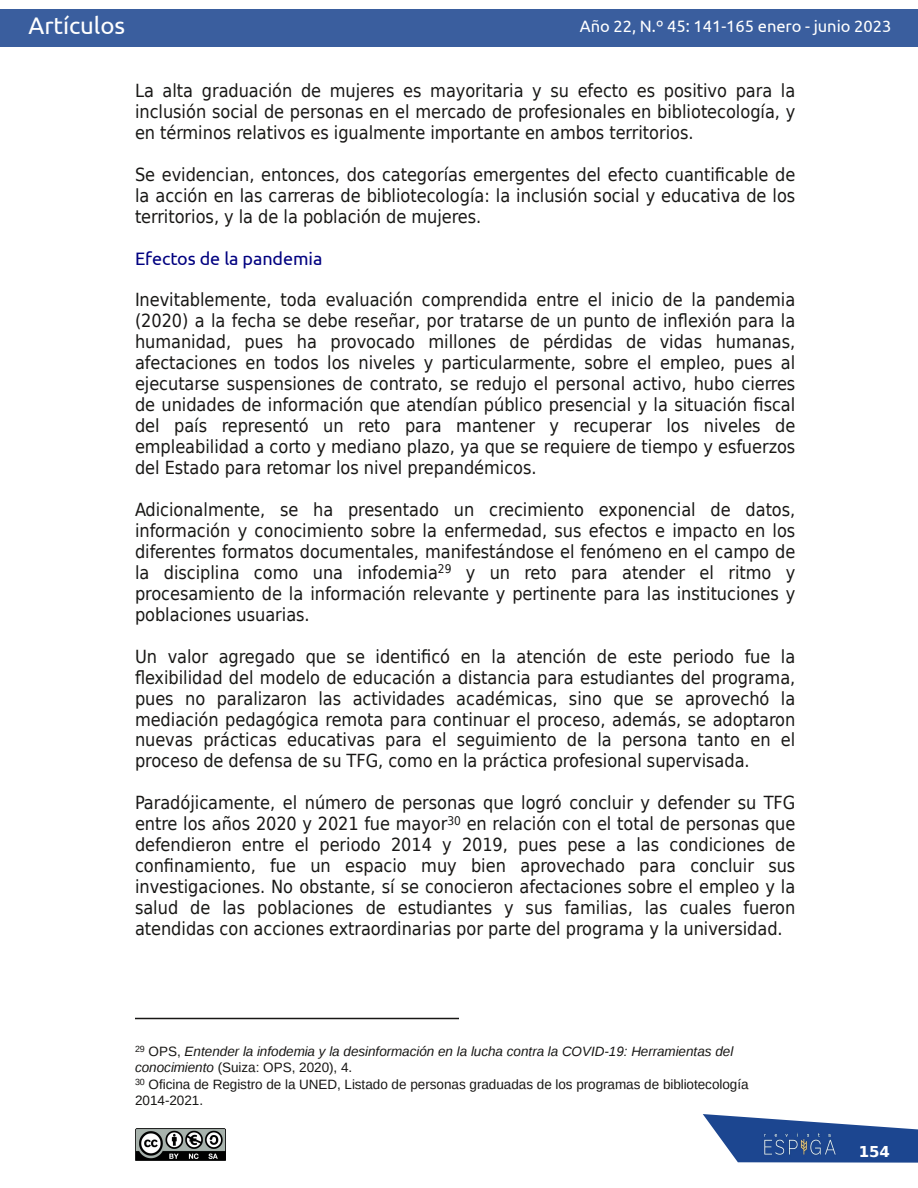
<style>
.page{position:relative;width:918px;height:1188px;background:#fff}
.page>*{position:absolute;margin:0;border:0;box-sizing:border-box;transform-origin:0 0}
.t1{font:24px "Ubuntu";letter-spacing:-.005em;color:#fff}
.t2{font:18px/21px "DejaVu Sans Condensed";color:#181715;text-align:justify}
.t3{font:18px "Ubuntu";letter-spacing:-.005em;color:#010180}
.t4{font:16.5px "Ubuntu";color:#fff}
.t5{font:700 15px "DejaVu Sans";color:#fff}
.t6{font:13.5px/16.5px "Liberation Sans";color:#181715}
.s1{font-style:italic}
</style>
<div class="page">
<svg style="left:703px;top:1114px;width:215px;height:49px"></svg>
<img style="left:741px;top:1129px;width:118px;height:31px">
<div style="left:0;top:9px;width:918px;height:38px;background:#3a5e9e"></div>
<img style="left:135px;top:1129px;width:90px;height:31px">
<hr style="left:135px;top:1018px;width:324px;height:1px;background:#181715">
<h1 class="t1" style="left:28px;top:12px;width:98px">Artículos</h1>
<p class="t4" style="left:580px;top:16px;width:313px">Año 22, N.º 45: 141-165 enero - junio 2023</p>
<p class="t2" style="left:135px;top:80px;width:662px">La alta graduación de mujeres es mayoritaria y su efecto es positivo para la inclusión social de personas en el mercado de profesionales en bibliotecología, y en términos relativos es igualmente importante en ambos territorios.</p>
<p class="t2" style="left:135px;top:164px;width:662px">Se evidencian, entonces, dos categorías emergentes del efecto cuantificable de la acción en las carreras de bibliotecología: la inclusión social y educativa de los territorios, y la de la población de mujeres.</p>
<p class="t3" style="left:135px;top:248px;width:189px">Efectos de la pandemia</p>
<p class="t2" style="left:135px;top:290px;width:662px">Inevitablemente, toda evaluación comprendida entre el inicio de la pandemia (2020) a la fecha se debe reseñar, por tratarse de un punto de inflexión para la humanidad, pues ha provocado millones de pérdidas de vidas humanas, afectaciones en todos los niveles y particularmente, sobre el empleo, pues al ejecutarse suspensiones de contrato, se redujo el personal activo, hubo cierres de unidades de información que atendían público presencial y la situación fiscal del país representó un reto para mantener y recuperar los niveles de empleabilidad a corto y mediano plazo, ya que se requiere de tiempo y esfuerzos del Estado para retomar los nivel prepandémicos.</p>
<p class="t2" style="left:135px;top:499px;width:662px">Adicionalmente, se ha presentado un crecimiento exponencial de datos, información y conocimiento sobre la enfermedad, sus efectos e impacto en los diferentes formatos documentales, manifestándose el fenómeno en el campo de la disciplina como una infodemia<sup>29</sup> y un reto para atender el ritmo y procesamiento de la información relevante y pertinente para las instituciones y poblaciones usuarias.</p>
<p class="t2" style="left:135px;top:646px;width:662px">Un valor agregado que se identificó en la atención de este periodo fue la flexibilidad del modelo de educación a distancia para estudiantes del programa, pues no paralizaron las actividades académicas, sino que se aprovechó la mediación pedagógica remota para continuar el proceso, además, se adoptaron nuevas prácticas educativas para el seguimiento de la persona tanto en el proceso de defensa de su TFG, como en la práctica profesional supervisada.</p>
<p class="t2" style="left:135px;top:793px;width:662px">Paradójicamente, el número de personas que logró concluir y defender su TFG entre los años 2020 y 2021 fue mayor<sup>30</sup> en relación con el total de personas que defendieron entre el periodo 2014 y 2019, pues pese a las condiciones de confinamiento, fue un espacio muy bien aprovechado para concluir sus investigaciones. No obstante, sí se conocieron afectaciones sobre el empleo y la salud de las poblaciones de estudiantes y sus familias, las cuales fueron atendidas con acciones extraordinarias por parte del programa y la universidad.</p>
<p class="t6" style="left:135px;top:1043px;width:615px"><sup>29</sup> OPS, <span class="s1">Entender la infodemia y la desinformación en la lucha contra la COVID-19: Herramientas del conocimiento</span> (Suiza: OPS, 2020), 4.<br><sup>30</sup> Oficina de Registro de la UNED, Listado de personas graduadas de los programas de bibliotecología 2014-2021.</p>
<p class="t5" style="left:859px;top:1143px;width:33px">154</p>
</div>
